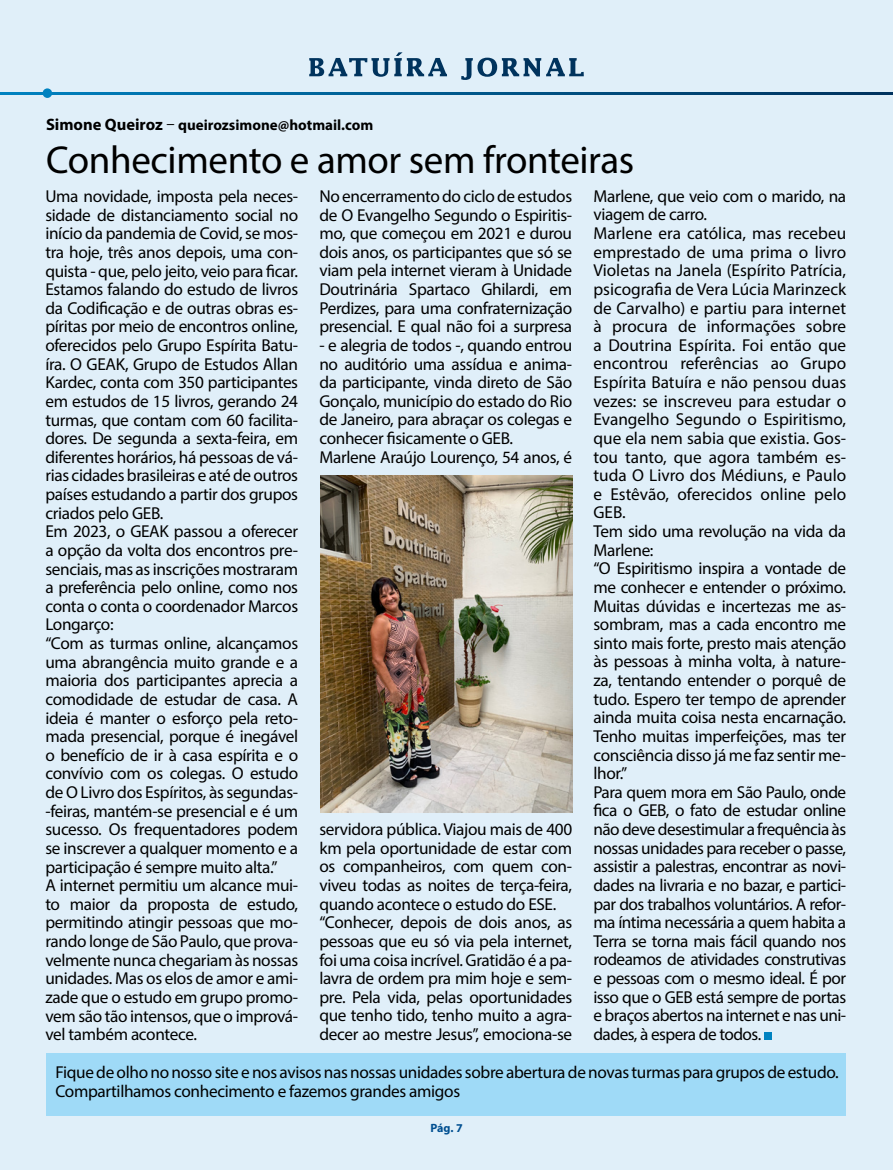
<style>
.page{position:relative;width:893px;height:1170px;background:#fff}
.page>*{position:absolute;margin:0;border:0;box-sizing:border-box;transform-origin:0 0}
.t1{font:39px "Myriad Pro";letter-spacing:-.01em;color:#000}
.t2{font:17.25px/18.6px "Myriad Pro";letter-spacing:-.02em;color:#000}
.t3{font:700 15px "Myriad Pro";color:#000}
.t4{font:700 12px "Myriad Pro";color:#004f91}
.s1{font-size:16.5px}
.s2{font-weight:400;font-size:16.5px}
</style>
<div class="page">
<div style="left:0;top:0;width:893px;height:1169px;background:#e0eff9"></div>
<svg style="left:0;top:93px;width:893px;height:1px"></svg>
<svg style="left:309px;top:52px;width:138px;height:25px"></svg>
<svg style="left:461px;top:58px;width:123px;height:22px"></svg>
<div style="left:47px;top:1053px;width:799px;height:62px;background:#9fdaf7"></div>
<div style="left:43px;top:88px;width:9px;height:10px;background:#0082c0;border-radius:50%"></div>
<div style="left:764px;top:1032px;width:8px;height:8px;background:#0082c0"></div>
<img style="left:320px;top:475px;width:253px;height:337px">
<p class="t3" style="left:46px;top:115px;width:329px"><span class="s1">Simone Queiroz</span> <span class="s2">–</span> queirozsimone@hotmail.com</p>
<h1 class="t1" style="left:46px;top:136px;width:590px">Conhecimento e amor sem fronteiras</h1>
<p class="t2" style="left:45px;top:187px;width:254px">Uma novidade, imposta pela neces&shy;sidade de distanciamento social no início da pandemia de Covid, se mos&shy;tra hoje, três anos depois, uma con&shy;quista - que, pelo jeito, veio para ficar.<br>Estamos falando do estudo de livros da Codificação e de outras obras es&shy;píritas por meio de encontros online, oferecidos pelo Grupo Espírita Batu&shy;íra. O GEAK, Grupo de Estudos Allan Kardec, conta com 350 participantes em estudos de 15 livros, gerando 24 turmas, que contam com 60 facilita&shy;dores. De segunda a sexta-feira, em diferentes horários, há pessoas de vá&shy;rias cidades brasileiras e até de outros países estudando a partir dos grupos criados pelo GEB.<br>Em 2023, o GEAK passou a oferecer a opção da volta dos encontros pre&shy;senciais, mas as inscrições mostraram a preferência pelo online, como nos conta o conta o coordenador Marcos Longarço:<br>“Com as turmas online, alcançamos uma abrangência muito grande e a maioria dos participantes aprecia a comodidade de estudar de casa. A ideia é manter o esforço pela reto&shy;mada presencial, porque é inegável o benefício de ir à casa espírita e o convívio com os colegas. O estudo de O Livro dos Espíritos, às segundas--feiras, mantém-se presencial e é um sucesso. Os frequentadores podem se inscrever a qualquer momento e a participação é sempre muito alta.”<br>A internet permitiu um alcance mui&shy;to maior da proposta de estudo, permitindo atingir pessoas que mo&shy;rando longe de São Paulo, que prova&shy;velmente nunca chegariam às nossas unidades. Mas os elos de amor e ami&shy;zade que o estudo em grupo promo&shy;vem são tão intensos, que o imprová&shy;vel também acontece.</p>
<p class="t2" style="left:319px;top:186px;width:254px;text-align:justify">No encerramento do ciclo de estudos de O Evangelho Segundo o Espiritis&shy;mo, que começou em 2021 e durou dois anos, os participantes que só se viam pela internet vieram à Unidade Doutrinária Spartaco Ghilardi, em Perdizes, para uma confraternização presencial. E qual não foi a surpresa</p>
<p class="t2" style="left:319px;top:335px;width:254px">- e alegria de todos -, quando entrou no auditório uma assídua e anima&shy;da participante, vinda direto de São Gonçalo, município do estado do Rio de Janeiro, para abraçar os colegas e conhecer fisicamente o GEB.<br>Marlene Araújo Lourenço, 54 anos, é</p>
<p class="t2" style="left:319px;top:819px;width:254px">servidora pública. Viajou mais de 400 km pela oportunidade de estar com os companheiros, com quem con&shy;viveu todas as noites de terça-feira, quando acontece o estudo do ESE. “Conhecer, depois de dois anos, as pessoas que eu só via pela internet, foi uma coisa incrível. Gratidão é a pa&shy;lavra de ordem pra mim hoje e sem&shy;pre. Pela vida, pelas oportunidades que tenho tido, tenho muito a agra&shy;decer ao mestre Jesus”, emociona-se</p>
<p class="t2" style="left:593px;top:186px;width:254px">Marlene, que veio com o marido, na viagem de carro.<br>Marlene era católica, mas recebeu emprestado de uma prima o livro<br>Violetas na Janela (Espírito Patrícia, psicografia de Vera Lúcia Marinzeck de Carvalho) e partiu para internet à procura de informações sobre a Doutrina Espírita. Foi então que encontrou referências ao Grupo<br>Espírita Batuíra e não pensou duas vezes: se inscreveu para estudar o<br>Evangelho Segundo o Espiritismo, que ela nem sabia que existia. Gos&shy;tou tanto, que agora também es&shy;tuda O Livro dos Médiuns, e Paulo e Estêvão, oferecidos online pelo<br>GEB.<br>Tem sido uma revolução na vida da<br>Marlene:<br>“O Espiritismo inspira a vontade de me conhecer e entender o próximo.<br>Muitas dúvidas e incertezas me as&shy;sombram, mas a cada encontro me sinto mais forte, presto mais atenção às pessoas à minha volta, à nature&shy;za, tentando entender o porquê de tudo. Espero ter tempo de aprender ainda muita coisa nesta encarnação.<br>Tenho muitas imperfeições, mas ter consciência disso já me faz sentir me&shy;lhor.”<br>Para quem mora em São Paulo, onde fica o GEB, o fato de estudar online não deve desestimular a frequência às nossas unidades para receber o passe, assistir a palestras, encontrar as novi&shy;dades na livraria e no bazar, e partici&shy;par dos trabalhos voluntários. A refor&shy;ma íntima necessária a quem habita a<br>Terra se torna mais fácil quando nos rodeamos de atividades construtivas e pessoas com o mesmo ideal. É por isso que o GEB está sempre de portas e braços abertos na internet e nas uni&shy;dades, à espera de todos.</p>
<p class="t2" style="left:56px;top:1062px;width:785px">Fique de olho no nosso site e nos avisos nas nossas unidades sobre abertura de novas turmas para grupos de estudo.<br>Compartilhamos conhecimento e fazemos grandes amigos</p>
<p class="t4" style="left:430px;top:1120px;width:34px">Pág. 7</p>
</div>
